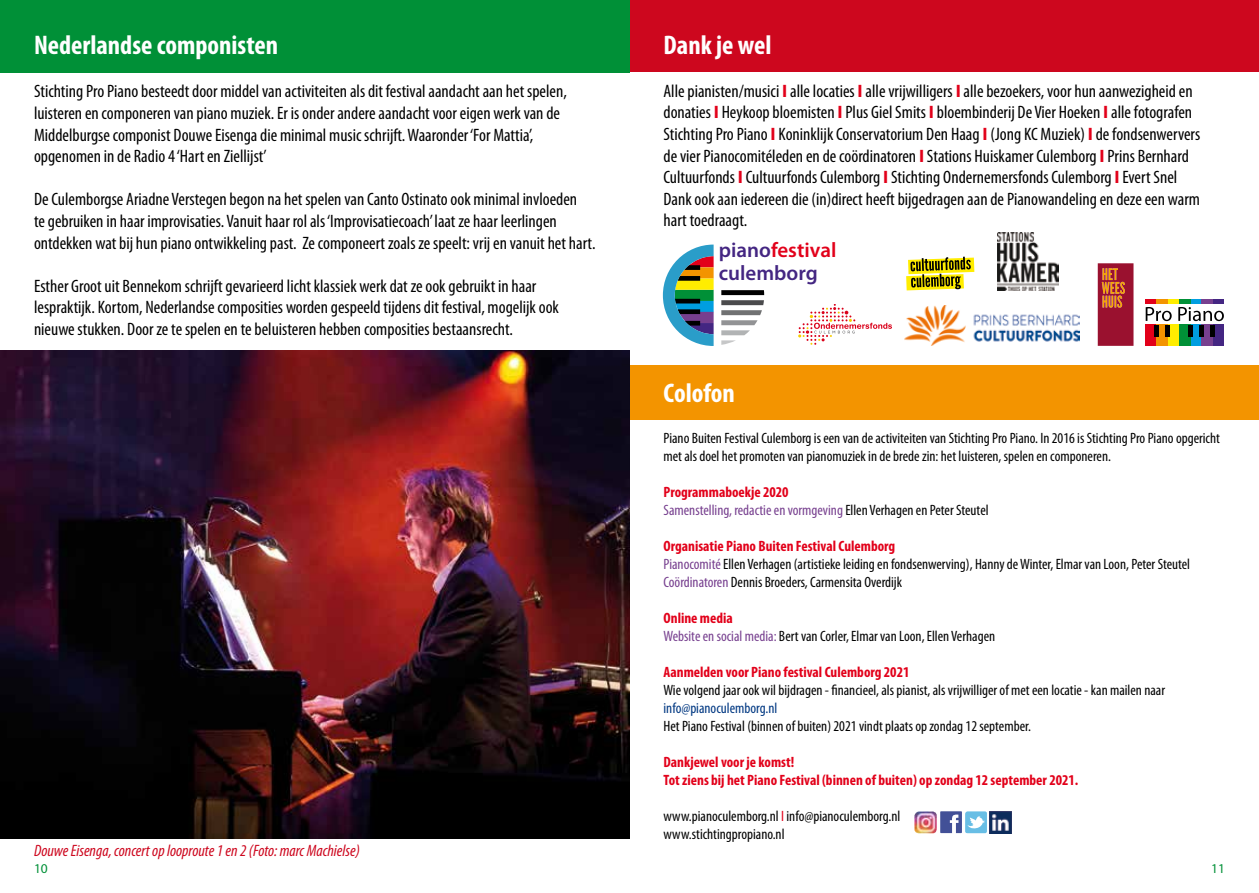
<style>
.page{position:relative;width:1259px;height:893px;background:#fff}
.page>*{position:absolute;margin:0;border:0;box-sizing:border-box;transform-origin:0 0}
.t1{font:700 condensed 27px "Myriad Pro";color:#fff}
.t2{font:600 21px/22.5px "Myriad Pro";color:#442682}
.t3{font:condensed 18px/21.6px "Myriad Pro";color:#000}
.t4{font:italic condensed 16.5px "Myriad Pro";color:#cd071e}
.t5{font:condensed 15px/18px "Myriad Pro";color:#000}
.t6{font:700 condensed 15px/18px "Myriad Pro";color:#e2001a}
.t7{font:condensed 15px/18px "Myriad Pro";color:#77408f}
.t8{font:condensed 15px "Myriad Pro";color:#003882}
.t9{font:13.5px "Myriad Pro";color:#009037}
.s1{font-weight:700;font-stretch:normal;color:#e2001a}
.s2{color:#e2001a}
.s3{font-weight:700;color:#e2001a}
.s4{color:#000}
.s5{color:#77408f}
</style>
<div class="page">
<div style="left:629px;top:0;width:630px;height:72px;background:#cd071e"></div>
<div style="left:629px;top:366px;width:630px;height:54px;background:#f39400"></div>
<div style="left:0;top:0;width:629px;height:72px;background:#009037"></div>
<img style="left:0;top:350px;width:629px;height:489px">
<div style="left:1145px;top:299px;width:11px;height:5px;background:#e2001a"></div>
<div style="left:1190px;top:299px;width:11px;height:5px;background:#009ee0"></div>
<div style="left:1168px;top:299px;width:11px;height:5px;background:#ffed00"></div>
<div style="left:1212px;top:299px;width:11px;height:5px;background:#442682"></div>
<div style="left:1156px;top:299px;width:12px;height:5px;background:#f39400"></div>
<div style="left:1201px;top:299px;width:11px;height:5px;background:#77408f"></div>
<div style="left:1179px;top:299px;width:11px;height:5px;background:#009037"></div>
<svg style="left:1145px;top:307px;width:26px;height:14px"></svg>
<svg style="left:1178px;top:307px;width:46px;height:14px"></svg>
<div style="left:1145px;top:325px;width:11px;height:21px;background:#e2001a"></div>
<div style="left:1190px;top:325px;width:11px;height:21px;background:#009ee0"></div>
<div style="left:1168px;top:325px;width:11px;height:21px;background:#ffed00"></div>
<div style="left:1212px;top:325px;width:11px;height:21px;background:#442682"></div>
<div style="left:1156px;top:325px;width:12px;height:21px;background:#f39400"></div>
<div style="left:1201px;top:325px;width:11px;height:21px;background:#77408f"></div>
<div style="left:1179px;top:325px;width:11px;height:21px;background:#009037"></div>
<hr style="left:1154px;top:325px;width:4px;height:11px;background:#000">
<hr style="left:1188px;top:325px;width:4px;height:11px;background:#000">
<div style="left:1165px;top:325px;width:5px;height:11px;background:#000"></div>
<hr style="left:1199px;top:325px;width:4px;height:11px;background:#000">
<hr style="left:1210px;top:325px;width:4px;height:11px;background:#000">
<svg style="left:906px;top:257px;width:68px;height:33px"></svg>
<svg style="left:798px;top:304px;width:94px;height:41px"></svg>
<svg style="left:1097px;top:263px;width:36px;height:83px;background:#a92d35"></svg>
<svg style="left:663px;top:245px;width:50px;height:101px"></svg>
<svg style="left:721px;top:290px;width:43px;height:55px"></svg>
<img style="left:998px;top:233px;width:60px;height:58px">
<img style="left:989px;top:811px;width:22px;height:22px">
<img style="left:914px;top:811px;width:22px;height:22px">
<svg style="left:940px;top:811px;width:47px;height:22px"></svg>
<img style="left:905px;top:306px;width:174px;height:40px">
<h1 class="t1" style="left:34px;top:28px;width:246px">Nederlandse componisten</h1>
<p class="t3" style="left:34px;top:81px;width:534px">Stichting Pro Piano besteedt door middel van activiteiten als dit festival aandacht aan het spelen, luisteren en componeren van piano muziek. Er is onder andere aandacht voor eigen werk van de Middelburgse componist Douwe Eisenga die minimal music schrijft. Waaronder ‘For Mattia’, opgenomen in de Radio 4 ‘Hart en Ziellijst’</p>
<p class="t3" style="left:34px;top:189px;width:563px">De Culemborgse Ariadne Verstegen begon na het spelen van Canto Ostinato ook minimal invloeden<br>te gebruiken in haar improvisaties. Vanuit haar rol als ‘Improvisatiecoach’ laat ze haar leerlingen ontdekken wat bij hun piano ontwikkeling past. Ze componeert zoals ze speelt: vrij en vanuit het hart.</p>
<p class="t3" style="left:34px;top:275px;width:526px">Esther Groot uit Bennekom schrijft gevarieerd licht klassiek werk dat ze ook gebruikt in haar lespraktijk. Kortom, Nederlandse composities worden gespeeld tijdens dit festival, mogelijk ook nieuwe stukken. Door ze te spelen en te beluisteren hebben composities bestaansrecht.</p>
<p class="t4" style="left:34px;top:841px;width:327px">Douwe Eisenga, concert op looproute 1 en 2 (Foto: marc Machielse)</p>
<h1 class="t1" style="left:663px;top:28px;width:109px">Dank je wel</h1>
<p class="t3" style="left:663px;top:80px;width:538px">Alle pianisten/musici <span class="s1">I</span> alle locaties <span class="s1">I</span> alle vrijwilligers <span class="s1">I</span> alle bezoekers, voor hun aanwezigheid en donaties <span class="s1">I</span> Heykoop bloemisten <span class="s1">I</span> Plus Giel Smits <span class="s1">I</span> bloembinderij De Vier Hoeken <span class="s1">I</span> alle fotografen Stichting Pro Piano <span class="s1">I</span> Koninklijk Conservatorium Den Haag <span class="s1">I</span> (Jong KC Muziek) <span class="s1">I</span> de fondsenwervers de vier Pianocomitéleden en de coördinatoren <span class="s1">I</span> Stations Huiskamer Culemborg <span class="s1">I</span> Prins Bernhard Cultuurfonds <span class="s1">I</span> Cultuurfonds Culemborg <span class="s1">I</span> Stichting Ondernemersfonds Culemborg <span class="s1">I</span> Evert Snel Dank ook aan iedereen die (in)direct heeft bijgedragen aan de Pianowandeling en deze een warm hart toedraagt.</p>
<p class="t2" style="left:719px;top:238px;width:119px">piano<span class="s2">festival </span>culemborg</p>
<h1 class="t1" style="left:663px;top:376px;width:73px">Colofon</h1>
<p class="t5" style="left:663px;top:429px;width:558px">Piano Buiten Festival Culemborg is een van de activiteiten van Stichting Pro Piano. In 2016 is Stichting Pro Piano opgericht met als doel het promoten van pianomuziek in de brede zin: het luisteren, spelen en componeren.</p>
<p class="t7" style="left:663px;top:483px;width:327px"><span class="s3">Programmaboekje 2020<br></span>Samenstelling, redactie en vormgeving <span class="s4">Ellen Verhagen en Peter Steutel</span></p>
<p class="t5" style="left:663px;top:537px;width:528px"><span class="s3">Organisatie Piano Buiten Festival Culemborg<br></span><span class="s5">Pianocomité</span> Ellen Verhagen (artistieke leiding en fondsenwerving), Hanny de Winter, Elmar van Loon, Peter Steutel<br><span class="s5">Coördinatoren</span> Dennis Broeders, Carmensita Overdijk</p>
<p class="t5" style="left:663px;top:609px;width:333px"><span class="s3">Online media<br></span><span class="s5">Website en social media:</span> Bert van Corler, Elmar van Loon, Ellen Verhagen</p>
<p class="t6" style="left:663px;top:662px;width:247px">Aanmelden voor Piano festival Culemborg 2021</p>
<p class="t5" style="left:663px;top:681px;width:503px">Wie volgend jaar ook wil bijdragen - financieel, als pianist, als vrijwilliger of met een locatie - kan mailen naar</p>
<p class="t8" style="left:663px;top:699px;width:115px">info@pianoculemborg.nl</p>
<p class="t5" style="left:663px;top:717px;width:369px">Het Piano Festival (binnen of buiten) 2021 vindt plaats op zondag 12 september.</p>
<p class="t6" style="left:663px;top:752px;width:416px">Dankjewel voor je komst!<br>Tot ziens bij het Piano Festival (binnen of buiten) op zondag 12 september 2021.</p>
<p class="t5" style="left:663px;top:807px;width:238px">www.pianoculemborg.nl <span class="s2">I</span> info@pianoculemborg.nl www.stichtingpropiano.nl</p>
<p class="t9" style="left:34px;top:860px;width:15px">10</p>
<p class="t9" style="left:1211px;top:860px;width:15px">11</p>
</div>
